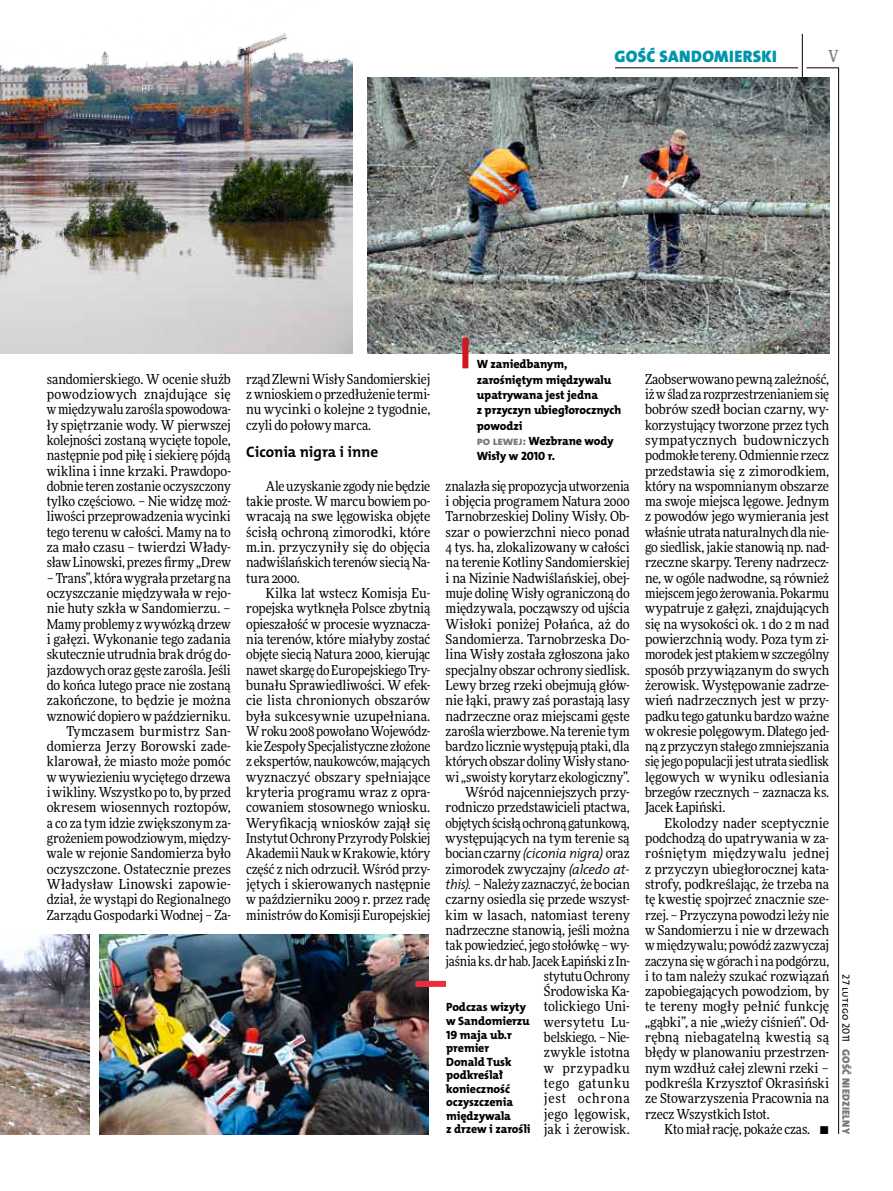
<style>
.page{position:relative;width:893px;height:1191px;background:#fff}
.page>*{position:absolute;margin:0;border:0;box-sizing:border-box;transform-origin:0 0}
.t1{font:16.65px "The Mix HP9 Blk";letter-spacing:.02em;color:#0096aa}
.t2{font:500 16.5px "Freeday Narrow";color:#787779;scale:.9 1}
.t3{font:15.3px "The Mix HP7 Bld";color:#000}
.t4{font:13.65px/15.3px "Freeday Narrow News";letter-spacing:-.005em;color:#000;text-align:justify}
.t5{font:12px/13.5px "The Mix HP8 Ex Bld";letter-spacing:-.005em;color:#000}
.t6{font:10.5px "The Mix HP9 Blk";letter-spacing:.025em;color:#787779}
.t7{font:10.5px "The Mix HP5 Plain";color:#000}
.s1{color:#787779}
.s2{font-family:"The Mix HP4 Se Lig IT"}
</style>
<div class="page">
<hr style="left:806px;top:68px;width:33px;height:1px;background:#000">
<hr style="left:615px;top:68px;width:183px;height:1px;background:#000">
<hr style="left:838px;top:68px;width:1px;height:1066px;background:#000">
<hr style="left:802px;top:34px;width:1px;height:43px;background:#000">
<img style="left:99px;top:935px;width:330px;height:199px">
<img style="left:0;top:935px;width:89px;height:199px">
<img style="left:367px;top:77px;width:462px;height:276px">
<img style="left:0;top:33px;width:352px;height:320px">
<div style="left:462px;top:338px;width:6px;height:30px;background:#d3151f"></div>
<div style="left:415px;top:981px;width:31px;height:6px;background:#e92f3f"></div>
<p class="t1" style="left:615px;top:46px;width:164px">GOŚĆ SANDOMIERSKI</p>
<p class="t2" style="left:828px;top:46px;width:13px">V</p>
<p class="t4" style="left:47px;top:371px;width:186px">sandomierskiego. W ocenie służb powodziowych znajdujące się w międzywalu zarośla spowodowa&shy;ły spiętrzanie wody. W pierwszej kolejności zostaną wycięte topole, następnie pod piłę i siekierę pójdą wiklina i inne krzaki. Prawdopo&shy;dobnie teren zostanie oczyszczony tylko częściowo. – Nie widzę moż&shy;liwości przeprowadzenia wycinki tego terenu w całości. Mamy na to za mało czasu – twierdzi Włady&shy;sław Linowski, prezes firmy „Drew</p>
<p class="t4" style="left:47px;top:570px;width:186px;text-align:right">– Trans”, która wygrała przetarg na oczyszczanie międzywała w rejo&shy;nie huty szkła w Sandomierzu. –<br>Mamy problemy z wywózką drzew i gałęzi. Wykonanie tego zadania skutecznie utrudnia brak dróg do&shy;jazdowych oraz gęste zarośla. Jeśli do końca lutego prace nie zostaną zakończone, to będzie je można wznowić dopiero w październiku.<br>Tymczasem burmistrz San&shy;domierza Jerzy Borowski zade&shy;klarował, że miasto może pomóc w wywiezieniu wyciętego drzewa i wikliny. Wszystko po to, by przed okresem wiosennych roztopów, a co za tym idzie zwiększonym za&shy;grożeniem powodziowym, między&shy;wale w rejonie Sandomierza było oczyszczone. Ostatecznie prezes<br>Władysław Linowski zapowie&shy;dział, że wystąpi do Regionalnego<br>Zarządu Gospodarki Wodnej – Za-</p>
<p class="t4" style="left:246px;top:371px;width:186px">rząd Zlewni Wisły Sandomierskiej z wnioskiem o przedłużenie termi&shy;nu wycinki o kolejne 2 tygodnie, czyli do połowy marca.</p>
<p class="t3" style="left:246px;top:442px;width:134px">Ciconia nigra i inne</p>
<p class="t4" style="left:246px;top:478px;width:186px;text-indent:20px">Ale uzyskanie zgody nie będzie takie proste. W marcu bowiem po&shy;wracają na swe lęgowiska objęte ścisłą ochroną zimorodki, które m.in. przyczyniły się do objęcia nadwiślańskich terenów siecią Na&shy;tura 2000.</p>
<p class="t4" style="left:246px;top:585px;width:186px;text-indent:20px">Kilka lat wstecz Komisja Eu&shy;ropejska wytknęła Polsce zbytnią opieszałość w procesie wyznacza&shy;nia terenów, które miałyby zostać objęte siecią Natura 2000, kierując nawet skargę do Europejskiego Try&shy;bunału Sprawiedliwości. W efek&shy;cie lista chronionych obszarów była sukcesywnie uzupełniana.<br>W roku 2008 powołano Wojewódz&shy;kie Zespoły Specjalistyczne złożone z ekspertów, naukowców, mających wyznaczyć obszary spełniające kryteria programu wraz z opra&shy;cowaniem stosownego wniosku.<br>Weryfikacją wniosków zajął się Instytut Ochrony Przyrody Polskiej Akademii Nauk w Krakowie, który część z nich odrzucił. Wśród przy&shy;jętych i skierowanych następnie w październiku 2009 r. przez radę ministrów do Komisji Europejskiej</p>
<p class="t5" style="left:477px;top:357px;width:146px;line-height:15.3px">W zaniedbanym, zarośniętym międzywalu upatrywana jest jedna<br>z przyczyn ubiegłorocznych powodzi<br><span class="s1">po lewej:</span> Wezbrane wody<br>Wisły w 2010 r.</p>
<p class="t4" style="left:446px;top:478px;width:186px;text-align:right">znalazła się propozycja utworzenia i objęcia programem Natura 2000<br>Tarnobrzeskiej Doliny Wisły. Ob&shy;szar o powierzchni nieco ponad<br>4 tys. ha, zlokalizowany w całości na terenie Kotliny Sandomierskiej i na Nizinie Nadwiślańskiej, obej&shy;muje dolinę Wisły ograniczoną do międzywala, począwszy od ujścia<br>Wisłoki poniżej Połańca, aż do<br>Sandomierza. Tarnobrzeska Do&shy;lina Wisły została zgłoszona jako specjalny obszar ochrony siedlisk.<br>Lewy brzeg rzeki obejmują głów&shy;nie łąki, prawy zaś porastają lasy nadrzeczne oraz miejscami gęste zarośla wierzbowe. Na terenie tym bardzo licznie występują ptaki, dla których obszar doliny Wisły stano&shy;wi „swoisty korytarz ekologiczny”.<br>Wśród najcenniejszych przy&shy;rodniczo przedstawicieli ptactwa, objętych ścisłą ochroną gatunkową, występujących na tym terenie są bocian czarny <span class="s2">(ciconia nigra)</span> oraz zimorodek zwyczajny <span class="s2">(alcedo at&shy;this).</span> – Należy zaznaczyć, że bocian czarny osiedla się przede wszyst&shy;kim w lasach, natomiast tereny nadrzeczne stanowią, jeśli można tak powiedzieć, jego stołówkę – wy&shy;jaśnia ks. dr hab. Jacek Łapiński z In&shy;stytutu Ochrony<br>Środowiska Ka-<br>tolickiego Uni-<br>wersytetu Lu-<br>belskiego. – Nie-<br>zwykle istotna<br>w przypadku<br>tego gatunku<br>jest ochrona<br>jego lęgowisk,<br>jak i żerowisk.</p>
<p class="t5" style="left:446px;top:1000px;width:86px">Podczas wizyty w Sandomierzu<br>19 maja ub.r premier<br>Donald Tusk podkreślał konieczność oczyszczenia międzywala<br>z drzew i zarośli</p>
<p class="t4" style="left:645px;top:371px;width:186px">Zaobserwowano pewną zależność, iż w ślad za rozprzestrzenianiem się bobrów szedł bocian czarny, wy&shy;korzystujący tworzone przez tych sympatycznych budowniczych podmokłe tereny. Odmiennie rzecz przedstawia się z zimorodkiem, który na wspomnianym obszarze ma swoje miejsca lęgowe. Jednym z powodów jego wymierania jest właśnie utrata naturalnych dla nie&shy;go siedlisk, jakie stanowią np. nad&shy;rzeczne skarpy. Tereny nadrzecz&shy;ne, w ogóle nadwodne, są również miejscem jego żerowania. Pokarmu wypatruje z gałęzi, znajdujących się na wysokości ok. 1 do 2 m nad powierzchnią wody. Poza tym zi&shy;morodek jest ptakiem w szczególny sposób przywiązanym do swych żerowisk. Występowanie zadrze&shy;wień nadrzecznych jest w przy&shy;padku tego gatunku bardzo ważne w okresie polęgowym. Dlatego jed&shy;ną z przyczyn stałego zmniejszania się jego populacji jest utrata siedlisk lęgowych w wyniku odlesiania brzegów rzecznych – zaznacza ks.<br>Jacek Łapiński.</p>
<p class="t4" style="left:645px;top:815px;width:186px;text-indent:20px">Ekolodzy nader sceptycznie podchodzą do upatrywania w za&shy;rośniętym międzywalu jednej z przyczyn ubiegłorocznej kata&shy;strofy, podkreślając, że trzeba na tę kwestię spojrzeć znacznie sze&shy;rzej. – Przyczyna powodzi leży nie w Sandomierzu i nie w drzewach w międzywalu; powódź zazwyczaj zaczyna się w górach i na podgórzu, i to tam należy szukać rozwiązań zapobiegających powodziom, by te tereny mogły pełnić funkcję „gąbki”, a nie „wieży ciśnień”. Od&shy;rębną niebagatelną kwestią są błędy w planowaniu przestrzen&shy;nym wzdłuż całej zlewni rzeki – podkreśla Krzysztof Okrasiński ze Stowarzyszenia Pracownia na rzecz Wszystkich Istot.</p>
<p class="t4" style="left:665px;top:1121px;width:166px">Kto miał rację, pokaże czas. •</p>
<p class="t7" style="left:853px;top:974px;width:69px;rotate:90deg">27 lutego 2011</p>
<p class="t6" style="left:853px;top:1049px;width:86px;rotate:90deg">GOŚĆ NIEDZIELNY</p>
</div>
